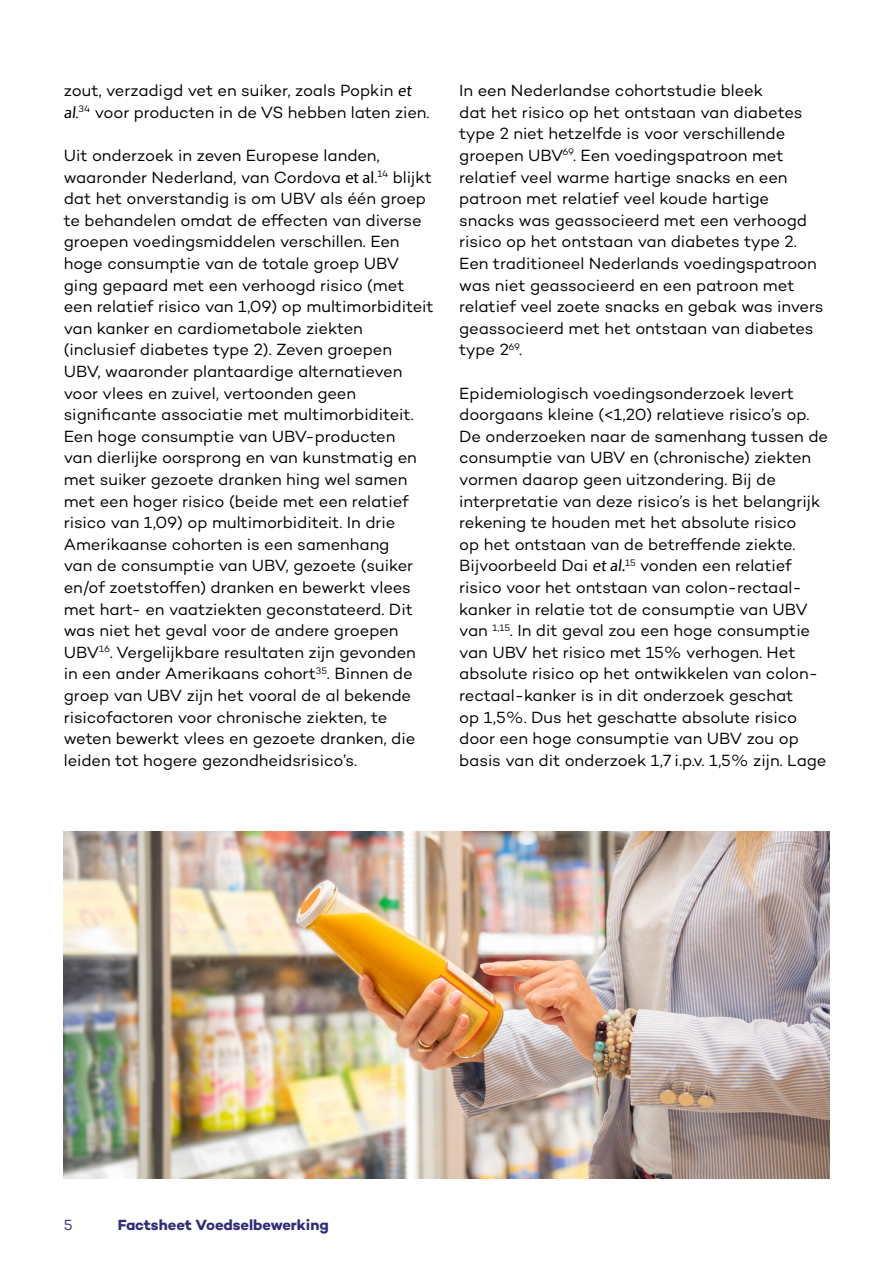
<style>
.page{position:relative;width:893px;height:1263px;background:#fff}
.page>*{position:absolute;margin:0;border:0;box-sizing:border-box;transform-origin:0 0}
.t1{font:16.5px/21.6px "Campton";letter-spacing:-.01em;color:#000}
.t2{font:700 15px "Campton";color:#2e2c7d}
.t3{font:15px "Campton";color:#2e2c7d}
.s1{font-family:"Myriad Pro"}
</style>
<div class="page">
<img style="left:64px;top:831px;width:765px;height:348px">
<p class="t1" style="left:64px;top:79px;width:367px">zout, verzadigd vet en suiker, zoals Popkin <span class="s1">et al</span>.<sup>34</sup> voor producten in de VS hebben laten zien.</p>
<p class="t1" style="left:64px;top:144px;width:371px">Uit onderzoek in zeven Europese landen, waaronder Nederland, van Cordova <span class="s1">et al</span>.<sup>14</sup> blijkt dat het onverstandig is om UBV als één groep te behandelen omdat de effecten van diverse groepen voedingsmiddelen verschillen. Een hoge consumptie van de totale groep UBV ging gepaard met een verhoogd risico (met een relatief risico van 1,09) op multimorbiditeit van kanker en cardiometabole ziekten (inclusief diabetes type 2). Zeven groepen<br>UBV, waaronder plantaardige alternatieven voor vlees en zuivel, vertoonden geen significante associatie met multimorbiditeit.<br>Een hoge consumptie van UBV-producten<br>van dierlijke oorsprong en van kunstmatig en met suiker gezoete dranken hing wel samen met een hoger risico (beide met een relatief risico van 1,09) op multimorbiditeit. In drie Amerikaanse cohorten is een samenhang<br>van de consumptie van UBV, gezoete (suiker en/of zoetstoffen) dranken en bewerkt vlees met hart- en vaatziekten geconstateerd. Dit was niet het geval voor de andere groepen UBV<sup>16</sup>. Vergelijkbare resultaten zijn gevonden in een ander Amerikaans cohort<sup>35</sup>. Binnen de groep van UBV zijn het vooral de al bekende risicofactoren voor chronische ziekten, te weten bewerkt vlees en gezoete dranken, die leiden tot hogere gezondheidsrisico’s.</p>
<p class="t1" style="left:459px;top:79px;width:366px">In een Nederlandse cohortstudie bleek<br>dat het risico op het ontstaan van diabetes type 2 niet hetzelfde is voor verschillende groepen UBV<sup>69</sup>. Een voedingspatroon met relatief veel warme hartige snacks en een patroon met relatief veel koude hartige snacks was geassocieerd met een verhoogd risico op het ontstaan van diabetes type 2.<br>Een traditioneel Nederlands voedingspatroon was niet geassocieerd en een patroon met relatief veel zoete snacks en gebak was invers geassocieerd met het ontstaan van diabetes type 2<sup>69</sup>.</p>
<p class="t1" style="left:459px;top:382px;width:370px">Epidemiologisch voedingsonderzoek levert doorgaans kleine (&lt;1,20) relatieve risico’s op.<br>De onderzoeken naar de samenhang tussen de consumptie van UBV en (chronische) ziekten vormen daarop geen uitzondering. Bij de interpretatie van deze risico’s is het belangrijk rekening te houden met het absolute risico<br>op het ontstaan van de betreffende ziekte.<br>Bijvoorbeeld Dai <span class="s1">et al.</span><sup>15</sup> vonden een relatief risico voor het ontstaan van colon-rectaal&shy;kanker in relatie tot de consumptie van UBV van <sup>1,15</sup>. In dit geval zou een hoge consumptie van UBV het risico met 15% verhogen. Het absolute risico op het ontwikkelen van colon&shy;rectaal-kanker is in dit onderzoek geschat<br>op 1,5%. Dus het geschatte absolute risico door een hoge consumptie van UBV zou op basis van dit onderzoek 1,7 i.p.v. 1,5% zijn. Lage</p>
<p class="t3" style="left:64px;top:1216px;width:10px">5</p>
<p class="t2" style="left:118px;top:1216px;width:212px">Factsheet Voedselbewerking</p>
</div>
